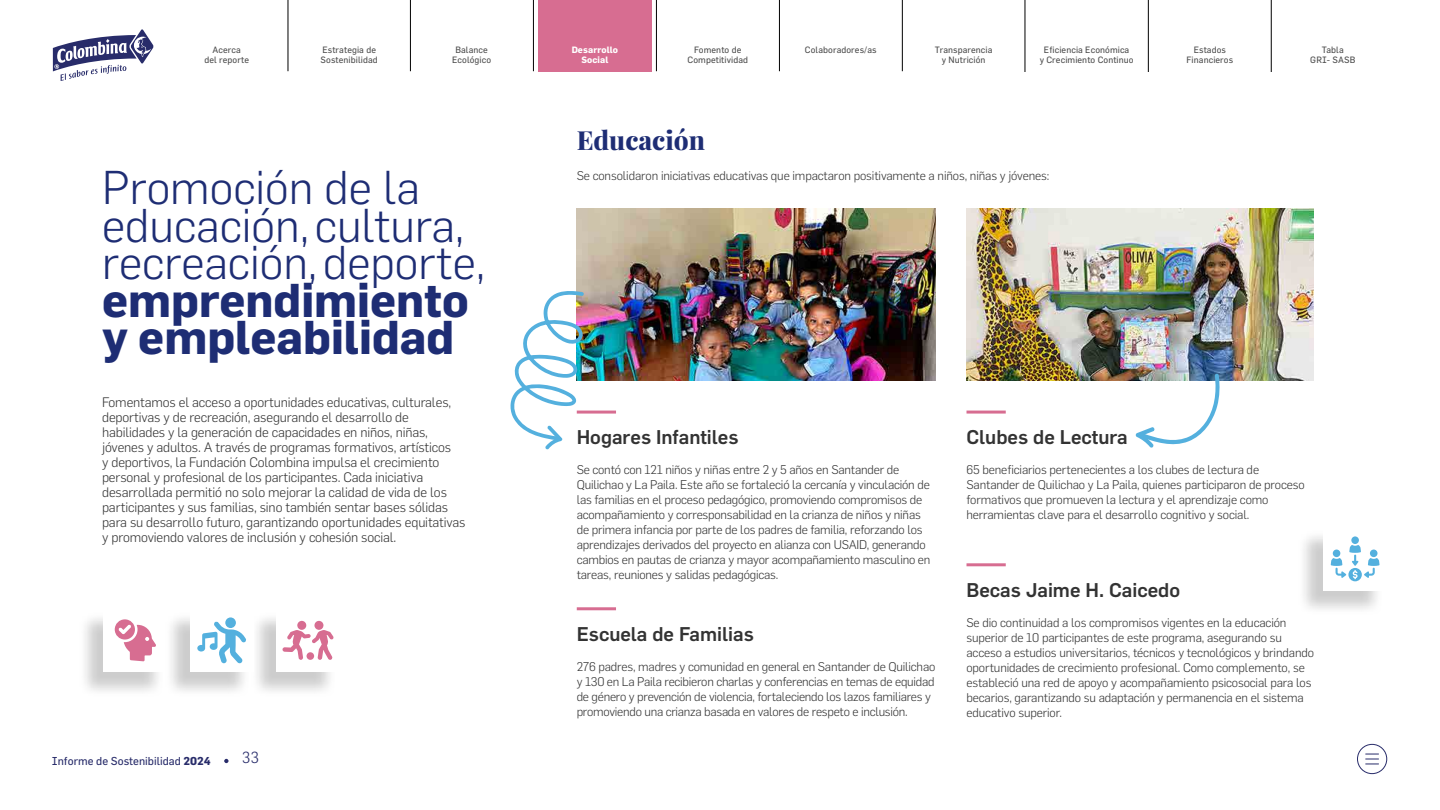
<style>
.page{position:relative;width:1440px;height:810px;background:#fff}
.page>*{position:absolute;margin:0;border:0;box-sizing:border-box;transform-origin:0 0}
.t1{font:300 46.5px/37.5px "Flama";color:#1e2d74}
.t2{font:700 46.5px/37.5px "Flama";color:#1e2d74}
.t3{font:800 26.25px "Playfair Display";color:#1e2d74}
.t4{font:500 19.5px "Flama";color:#333}
.t5{font:300 15.75px "Flama";color:#282c6a}
.t6{font:300 13.5px/15px "Flama";letter-spacing:-.01em;color:#333}
.t7{font:300 12.38px/15px "Flama";letter-spacing:-.015em;color:#333}
.t8{font:11.25px "Flama";color:#282c6a}
.t9{font:9px/9.8px "Flama";letter-spacing:.01em;color:#4d4d4d;text-align:center}
.t10{font:700 9px/9.8px "Flama";letter-spacing:.01em;color:#fff;text-align:center}
.s1{font-weight:700}
</style>
<div class="page">
<hr style="left:577px;top:411px;width:39px;height:3px;background:#d76d91">
<hr style="left:967px;top:411px;width:39px;height:3px;background:#d76d91">
<hr style="left:577px;top:607px;width:39px;height:3px;background:#d76d91">
<hr style="left:967px;top:563px;width:39px;height:3px;background:#d76d91">
<img style="left:577px;top:209px;width:359px;height:171px">
<img style="left:966px;top:209px;width:348px;height:171px">
<svg style="left:510px;top:290px;width:75px;height:160px"></svg>
<div style="left:77px;top:611px;width:87px;height:87px;background:#000;opacity:.2"></div>
<div style="left:103px;top:608px;width:64px;height:64px;background:#fff"></div>
<svg style="left:115px;top:619px;width:41px;height:42px"></svg>
<div style="left:1297px;top:529px;width:87px;height:87px;background:#000;opacity:.2"></div>
<div style="left:1323px;top:527px;width:64px;height:64px;background:#fff"></div>
<div style="left:250px;top:611px;width:87px;height:87px;background:#000;opacity:.2"></div>
<div style="left:276px;top:608px;width:64px;height:64px;background:#fff"></div>
<svg style="left:282px;top:621px;width:52px;height:39px"></svg>
<div style="left:307px;top:652px;width:7px;height:8px;background:#d76d91;border-radius:50%"></div>
<div style="left:164px;top:611px;width:87px;height:87px;background:#000;opacity:.2"></div>
<div style="left:190px;top:608px;width:64px;height:64px;background:#fff"></div>
<svg style="left:225px;top:617px;width:11px;height:11px"></svg>
<svg style="left:197px;top:621px;width:49px;height:42px"></svg>
<div style="left:1351px;top:536px;width:8px;height:8px;background:#54b0de;border-radius:50%"></div>
<svg style="left:1331px;top:545px;width:49px;height:36px"></svg>
<svg style="left:1135px;top:373px;width:85px;height:75px"></svg>
<svg style="left:53px;top:29px;width:101px;height:52px"></svg>
<svg style="left:224px;top:759px;width:5px;height:4px"></svg>
<div style="left:538px;top:0;width:114px;height:71px;background:#d76d91"></div>
<hr style="left:410px;top:0;width:1px;height:71px;background:#000">
<hr style="left:288px;top:0;width:1px;height:71px;background:#000">
<hr style="left:533px;top:0;width:1px;height:71px;background:#000">
<hr style="left:656px;top:0;width:1px;height:71px;background:#000">
<hr style="left:779px;top:0;width:1px;height:71px;background:#000">
<hr style="left:902px;top:0;width:1px;height:71px;background:#000">
<hr style="left:1025px;top:0;width:1px;height:72px;background:#000">
<hr style="left:1148px;top:0;width:1px;height:72px;background:#000">
<hr style="left:1271px;top:0;width:1px;height:72px;background:#000">
<div style="left:1357px;top:744px;width:30px;height:30px;border:1px solid #282c6a;border-radius:50%"></div>
<svg style="left:1366px;top:754px;width:13px;height:11px"></svg>
<p class="t9" style="left:1040px;top:44px;width:95px">Eficiencia Económica<br>y Crecimiento Continuo</p>
<p class="t9" style="left:805px;top:44px;width:73px">Colaboradores/as</p>
<p class="t9" style="left:204px;top:44px;width:46px">Acerca<br>del reporte</p>
<p class="t9" style="left:321px;top:44px;width:59px;text-align:left">Estrategia de<br>Sostenibilidad</p>
<p class="t9" style="left:452px;top:44px;width:41px">Balance<br>Ecológico</p>
<p class="t9" style="left:688px;top:44px;width:62px">Fomento de<br>Competitividad</p>
<p class="t9" style="left:935px;top:44px;width:59px">Transparencia y Nutrición</p>
<p class="t9" style="left:1187px;top:44px;width:48px">Estados<br>Financieros</p>
<p class="t9" style="left:1310px;top:44px;width:47px">Tabla<br>GRI- SASB</p>
<p class="t10" style="left:572px;top:44px;width:48px">Desarrollo<br>Social</p>
<h1 class="t1" style="left:102px;top:167px;width:385px">Promoción de la educación,cultura, recreación,deporte,</h1>
<h1 class="t2" style="left:102px;top:278px;width:368px">emprendimiento y empleabilidad</h1>
<p class="t6" style="left:102px;top:394px;width:365px">Fomentamos el acceso a oportunidades educativas, culturales, deportivas y de recreación, asegurando el desarrollo de habilidades y la generación de capacidades en niños, niñas, jóvenes y adultos. A través de programas formativos, artísticos<br>y deportivos, la Fundación Colombina impulsa el crecimiento personal y profesional de los participantes. Cada iniciativa desarrollada permitió no solo mejorar la calidad de vida de los participantes y sus familias, sino también sentar bases sólidas para su desarrollo futuro, garantizando oportunidades equitativas y promoviendo valores de inclusión y cohesión social.</p>
<p class="t8" style="left:52px;top:754px;width:160px">Informe de Sostenibilidad <span class="s1">2024</span></p>
<p class="t5" style="left:242px;top:748px;width:19px">33</p>
<h2 class="t3" style="left:577px;top:119px;width:130px">Educación</h2>
<p class="t7" style="left:577px;top:167px;width:474px">Se consolidaron iniciativas educativas que impactaron positivamente a niños, niñas y jóvenes:</p>
<h3 class="t4" style="left:577px;top:423px;width:163px">Hogares Infantiles</h3>
<p class="t7" style="left:577px;top:462px;width:355px">Se contó con 121 niños y niñas entre 2 y 5 años en Santander de Quilichao y La Paila. Este año se fortaleció la cercanía y vinculación de las familias en el proceso pedagógico, promoviendo compromisos de acompañamiento y corresponsabilidad en la crianza de niños y niñas de primera infancia por parte de los padres de familia, reforzando los aprendizajes derivados del proyecto en alianza con USAID, generando cambios en pautas de crianza y mayor acompañamiento masculino en tareas, reuniones y salidas pedagógicas.</p>
<h3 class="t4" style="left:577px;top:620px;width:179px">Escuela de Familias</h3>
<p class="t7" style="left:577px;top:658px;width:360px">276 padres, madres y comunidad en general en Santander de Quilichao y 130 en La Paila recibieron charlas y conferencias en temas de equidad de género y prevención de violencia, fortaleciendo los lazos familiares y promoviendo una crianza basada en valores de respeto e inclusión.</p>
<h3 class="t4" style="left:966px;top:423px;width:163px">Clubes de Lectura</h3>
<p class="t7" style="left:966px;top:462px;width:340px">65 beneficiarios pertenecientes a los clubes de lectura de Santander de Quilichao y La Paila, quienes participaron de proceso formativos que promueven la lectura y el aprendizaje como herramientas clave para el desarrollo cognitivo y social.</p>
<h3 class="t4" style="left:966px;top:576px;width:215px">Becas Jaime H. Caicedo</h3>
<p class="t7" style="left:966px;top:614px;width:349px">Se dio continuidad a los compromisos vigentes en la educación superior de 10 participantes de este programa, asegurando su acceso a estudios universitarios, técnicos y tecnológicos y brindando oportunidades de crecimiento profesional. Como complemento, se estableció una red de apoyo y acompañamiento psicosocial para los becarios, garantizando su adaptación y permanencia en el sistema educativo superior.</p>
</div>
